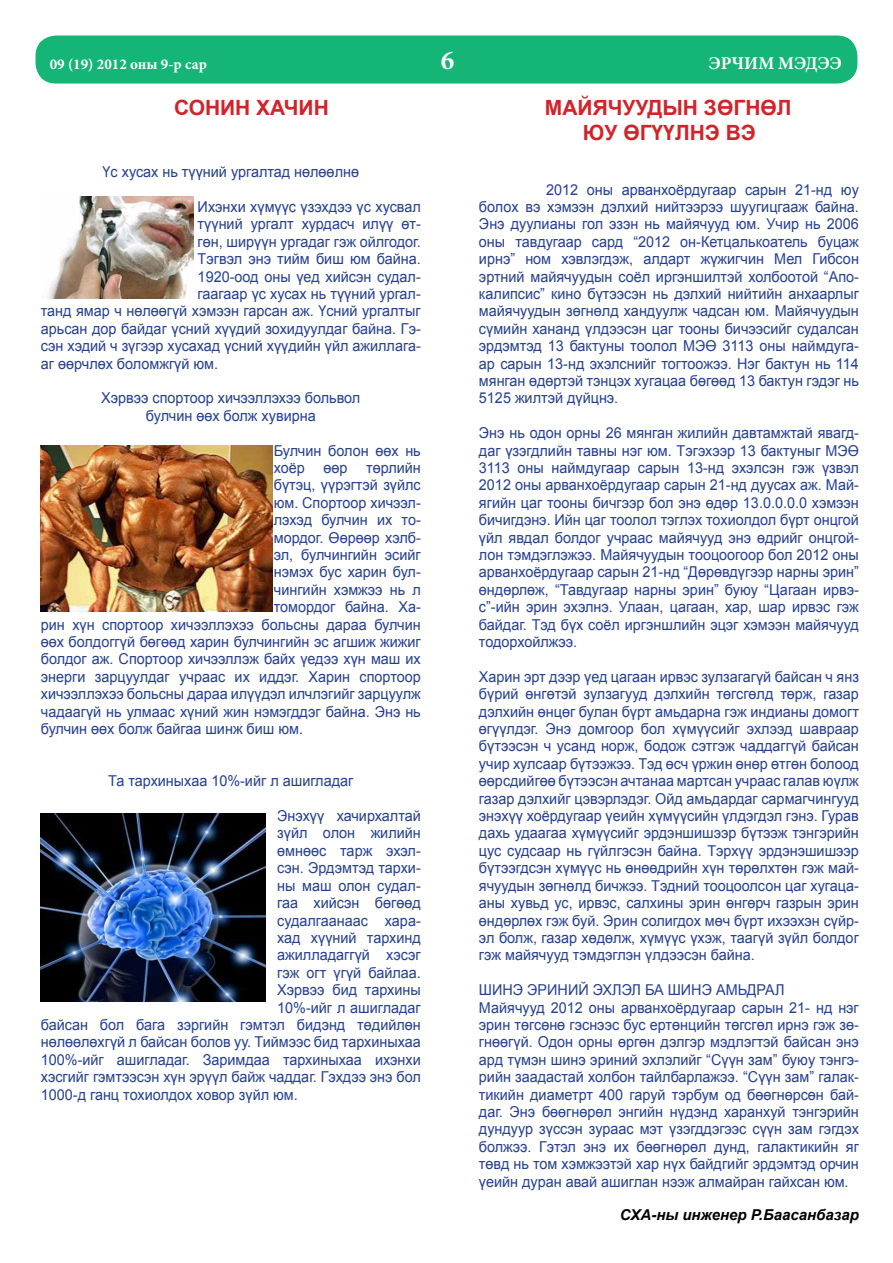
<style>
.page{position:relative;width:893px;height:1263px;background:#fff}
.page>*{position:absolute;margin:0;border:0;box-sizing:border-box;transform-origin:0 0}
.t1{font:700 27px "Minion Pro";color:#fff}
.t2{font:700 21px/25.2px "Arial";color:#d2232a;text-align:center}
.t3{font:700 18px "Minion Pro";color:#fff}
.t4{font:15px/17.4px "Arial";color:#25408f;text-align:justify;scale:.96 1}
.t5{font:italic 700 15px "Arial";color:#000}
.t6{font:700 15px "Minion Pro";color:#fff}
</style>
<div class="page">
<div style="left:35px;top:35px;width:823px;height:49px;background:#15b577;border-radius:21px"></div>
<div style="left:34px;top:34px;width:825px;height:51px;border:2px solid #fff;border-radius:21px"></div>
<img style="left:47px;top:197px;width:146px;height:101px">
<img style="left:41px;top:445px;width:231px;height:167px">
<img style="left:41px;top:813px;width:224px;height:188px">
<p class="t6" style="left:50px;top:54px;width:159px">09 (19) 2012 оны 9-р сар</p>
<h1 class="t1" style="left:441px;top:42px;width:15px">6</h1>
<p class="t3" style="left:709px;top:51px;width:135px">ЭРЧИМ МЭДЭЭ</p>
<h2 class="t2" style="left:174px;top:96px;width:156px">СОНИН ХАЧИН</h2>
<h2 class="t2" style="left:545px;top:96px;width:248px">МАЙЯЧУУДЫН ЗӨГНӨЛ<br>ЮУ ӨГҮҮЛНЭ ВЭ</h2>
<p class="t4" style="left:103px;top:163px;width:269px">Үс хусах нь түүний ургалтад нөлөөлнө</p>
<p class="t4" style="left:198px;top:198px;width:234px">Ихэнхи хүмүүс үзэхдээ үс хусвал</p>
<p class="t4" style="left:198px;top:216px;width:234px">түүний ургалт хурдасч илүү өт-</p>
<p class="t4" style="left:198px;top:233px;width:234px">гөн, ширүүн ургадаг гэж ойлгодог.</p>
<p class="t4" style="left:198px;top:250px;width:234px">Тэгвэл энэ тийм биш юм байна.</p>
<p class="t4" style="left:198px;top:268px;width:234px">1920-оод оны үед хийсэн судал-</p>
<p class="t4" style="left:198px;top:285px;width:234px">гаагаар үс хусах нь түүний ургал-</p>
<p class="t4" style="left:41px;top:303px;width:397px">танд ямар ч нөлөөгүй хэмээн гарсан аж. Үсний ургалтыг</p>
<p class="t4" style="left:41px;top:320px;width:397px">арьсан дор байдаг үсний хүүдий зохидуулдаг байна. Гэ-</p>
<p class="t4" style="left:41px;top:337px;width:397px">сэн хэдий ч зүгээр хусахад үсний хүүдийн үйл ажиллага-</p>
<p class="t4" style="left:41px;top:355px;width:186px">аг өөрчлөх боломжгүй юм.</p>
<p class="t4" style="left:101px;top:390px;width:271px;text-align:center">Хэрвээ спортоор хичээллэхээ больвол булчин өөх болж хувирна</p>
<p class="t4" style="left:274px;top:442px;width:155px">Булчин болон өөх нь</p>
<p class="t4" style="left:274px;top:459px;width:155px">хоёр өөр төрлийн</p>
<p class="t4" style="left:274px;top:477px;width:155px">бүтэц, үүрэгтэй зүйлс</p>
<p class="t4" style="left:274px;top:494px;width:155px">юм. Спортоор хичээл-</p>
<p class="t4" style="left:274px;top:511px;width:155px">лэхэд булчин их то-</p>
<p class="t4" style="left:274px;top:529px;width:155px">мордог. Өөрөөр хэлб-</p>
<p class="t4" style="left:274px;top:546px;width:155px">эл, булчингийн эсийг</p>
<p class="t4" style="left:274px;top:564px;width:155px">нэмэх бус харин бул-</p>
<p class="t4" style="left:274px;top:581px;width:155px">чингийн хэмжээ нь л</p>
<p class="t4" style="left:274px;top:598px;width:155px">томордог байна. Ха-</p>
<p class="t4" style="left:41px;top:616px;width:397px">рин хүн спортоор хичээллэхээ больсны дараа булчин</p>
<p class="t4" style="left:41px;top:633px;width:397px">өөх болдоггүй бөгөөд харин булчингийн эс агшиж жижиг</p>
<p class="t4" style="left:41px;top:651px;width:397px">болдог аж. Спортоор хичээллэж байх үедээ хүн маш их</p>
<p class="t4" style="left:41px;top:668px;width:397px">энерги зарцуулдаг учраас их иддэг. Харин спортоор</p>
<p class="t4" style="left:41px;top:685px;width:397px">хичээллэхээ больсны дараа илүүдэл илчлэгийг зарцуулж</p>
<p class="t4" style="left:41px;top:703px;width:397px">чадаагүй нь улмаас хүний жин нэмэгддэг байна. Энэ нь</p>
<p class="t4" style="left:41px;top:720px;width:275px">булчин өөх болж байгаа шинж биш юм.</p>
<p class="t4" style="left:108px;top:772px;width:257px">Та тархиныхаа 10%-ийг л ашигладаг</p>
<p class="t4" style="left:277px;top:807px;width:151px">Энэхүү хачирхалтай</p>
<p class="t4" style="left:277px;top:825px;width:151px">зүйл олон жилийн</p>
<p class="t4" style="left:277px;top:842px;width:151px">өмнөөс тарж эхэл-</p>
<p class="t4" style="left:277px;top:859px;width:151px">сэн. Эрдэмтэд тархи-</p>
<p class="t4" style="left:277px;top:877px;width:151px">ны маш олон судал-</p>
<p class="t4" style="left:277px;top:894px;width:151px">гаа хийсэн бөгөөд</p>
<p class="t4" style="left:277px;top:912px;width:151px">судалгаанаас хара-</p>
<p class="t4" style="left:277px;top:929px;width:151px">хад хүүний тархинд</p>
<p class="t4" style="left:277px;top:946px;width:151px">ажилладаггүй хэсэг</p>
<p class="t4" style="left:277px;top:964px;width:151px">гэж огт үгүй байлаа.</p>
<p class="t4" style="left:277px;top:981px;width:151px">Хэрвээ бид тархины</p>
<p class="t4" style="left:277px;top:999px;width:151px">10%-ийг л ашигладаг</p>
<p class="t4" style="left:41px;top:1016px;width:397px">байсан бол бага зэргийн гэмтэл бидэнд төдийлөн</p>
<p class="t4" style="left:41px;top:1033px;width:397px">нөлөөлөхгүй л байсан болов уу. Тиймээс бид тархиныхаа</p>
<p class="t4" style="left:41px;top:1051px;width:397px">100%-ийг ашигладаг. Заримдаа тархиныхаа ихэнхи</p>
<p class="t4" style="left:41px;top:1068px;width:397px">хэсгийг гэмтээсэн хүн эрүүл байж чаддаг. Гэхдээ энэ бол</p>
<p class="t4" style="left:41px;top:1086px;width:269px">1000-д ганц тохиолдох ховор зүйл юм.</p>
<p class="t4" style="left:479px;top:181px;width:397px;text-indent:67px">2012 оны арванхоёрдугаар сарын 21-нд юу болох вэ хэмээн дэлхий нийтээрээ шуугицгааж байна.<br>Энэ дуулианы гол эзэн нь майячууд юм. Учир нь 2006 оны тавдугаар сард “2012 он-Кетцалькоатель буцаж ирнэ” ном хэвлэгдэж, алдарт жүжигчин Мел Гибсон эртний майячуудын соёл иргэншилтэй холбоотой “Апо&shy;калипсис” кино бүтээсэн нь дэлхий нийтийн анхаарлыг майячуудын зөгнөлд хандуулж чадсан юм. Майячуудын сүмийн хананд үлдээсэн цаг тооны бичээсийг судалсан эрдэмтэд 13 бактуны тоолол МЭӨ 3113 оны наймдуга&shy;ар сарын 13-нд эхэлснийг тогтоожээ. Нэг бактун нь 114 мянган өдөртэй тэнцэх хугацаа бөгөөд 13 бактун гэдэг нь 5125 жилтэй дүйцнэ.</p>
<p class="t4" style="left:479px;top:424px;width:397px">Энэ нь одон орны 26 мянган жилийн давтамжтай явагд&shy;даг үзэгдлийн тавны нэг юм. Тэгэхээр 13 бактуныг МЭӨ 3113 оны наймдугаар сарын 13-нд эхэлсэн гэж үзвэл 2012 оны арванхоёрдугаар сарын 21-нд дуусах аж. Май&shy;ягийн цаг тооны бичгээр бол энэ өдөр 13.0.0.0.0 хэмээн бичигдэнэ. Ийн цаг тоолол тэглэх тохиолдол бүрт онцгой үйл явдал болдог учраас майячууд энэ өдрийг онцгой&shy;лон тэмдэглэжээ. Майячуудын тооцоогоор бол 2012 оны арванхоёрдугаар сарын 21-нд “Дөрөвдүгээр нарны эрин” өндөрлөж, “Тавдугаар нарны эрин” буюу “Цагаан ирвэ&shy;с”-ийн эрин эхэлнэ. Улаан, цагаан, хар, шар ирвэс гэж байдаг. Тэд бүх соёл иргэншлийн эцэг хэмээн майячууд тодорхойлжээ.</p>
<p class="t4" style="left:479px;top:668px;width:397px">Харин эрт дээр үед цагаан ирвэс зулзагагүй байсан ч янз бүрий өнгөтэй зулзагууд дэлхийн төгсгөлд төрж, газар дэлхийн өнцөг булан бүрт амьдарна гэж индианы домогт өгүүлдэг. Энэ домгоор бол хүмүүсийг эхлээд шавраар бүтээсэн ч усанд норж, бодож сэтгэж чаддаггүй байсан учир хулсаар бүтээжээ. Тэд өсч үржин өнөр өтгөн болоод өөрсдийгөө бүтээсэн ачтанаа мартсан учраас галав юүлж газар дэлхийг цэвэрлэдэг. Ойд амьдардаг сармагчингууд энэхүү хоёрдугаар үеийн хүмүүсийн үлдэгдэл гэнэ. Гурав дахь удаагаа хүмүүсийг эрдэншишээр бүтээж тэнгэрийн цус судсаар нь гүйлгэсэн байна. Тэрхүү эрдэнэшишээр бүтээгдсэн хүмүүс нь өнөөдрийн хүн төрөлхтөн гэж май&shy;ячуудын зөгнөлд бичжээ. Тэдний тооцоолсон цаг хугаца&shy;аны хувьд ус, ирвэс, салхины эрин өнгөрч газрын эрин өндөрлөх гэж буй. Эрин солигдох мөч бүрт ихээхэн сүйр&shy;эл болж, газар хөдөлж, хүмүүс үхэж, таагүй зүйл болдог гэж майячууд тэмдэглэн үлдээсэн байна.</p>
<p class="t4" style="left:479px;top:981px;width:397px;text-align:left">ШИНЭ ЭРИНИЙ ЭХЛЭЛ БА ШИНЭ АМЬДРАЛ<br>Майячууд 2012 оны арванхоёрдугаар сарын 21- нд нэг эрин төгсөнө гэснээс бус ертөнцийн төгсгөл ирнэ гэж зө&shy;гнөөгүй. Одон орны өргөн дэлгэр мэдлэгтэй байсан энэ ард түмэн шинэ эриний эхлэлийг “Сүүн зам” буюу тэнгэ&shy;рийн заадастай холбон тайлбарлажээ. “Сүүн зам” галак&shy;тикийн диаметрт 400 гаруй тэрбум од бөөгнөрсөн бай&shy;даг. Энэ бөөгнөрөл энгийн нүдэнд харанхуй тэнгэрийн дундуур зүссэн зураас мэт үзэгддэгээс сүүн зам гэгдэх болжээ. Гэтэл энэ их бөөгнөрөл дунд, галактикийн яг төвд нь том хэмжээтэй хар нүх байдгийг эрдэмтэд орчин үеийн дуран авай ашиглан нээж алмайран гайхсан юм.</p>
<p class="t5" style="left:620px;top:1204px;width:240px">СХА-ны инженер Р.Баасанбазар</p>
</div>
